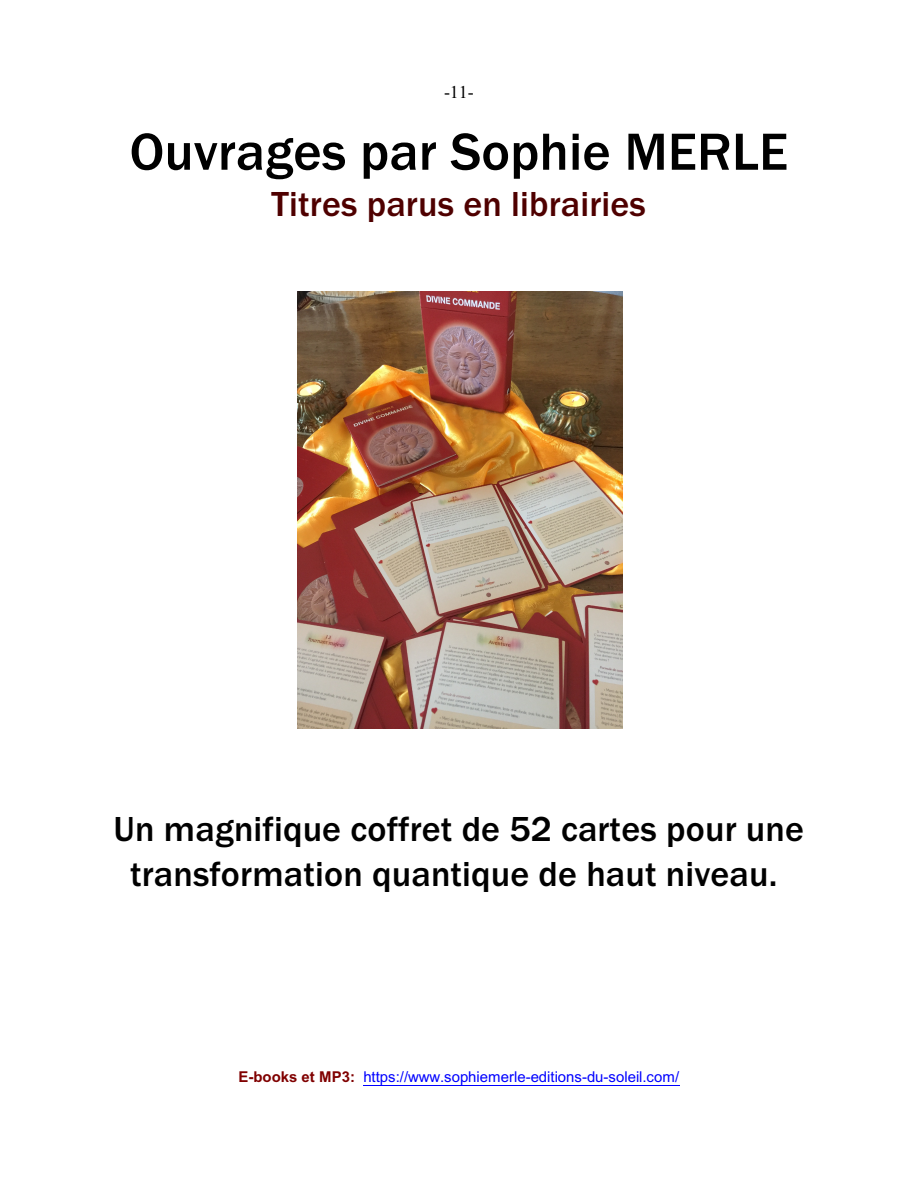
<style>
.page{position:relative;width:918px;height:1188px;background:#fff}
.page>*{position:absolute;margin:0;border:0;box-sizing:border-box;transform-origin:0 0}
.t1{font:500 54px "Franklin Gothic";letter-spacing:.005em;color:#000}
.t2{font:500 36px/45.2px "Franklin Gothic";letter-spacing:.005em;color:#000;text-align:center}
.t3{font:500 36px "Franklin Gothic";letter-spacing:.005em;color:#4f0000}
.t4{font:18px "Times New Roman";color:#000}
.t5{font:15px "Arial";color:#00f}
.s1{font-weight:700;color:#800000}
</style>
<div class="page">
<img style="left:298px;top:292px;width:324px;height:436px">
<hr style="left:363px;top:1085px;width:317px;height:1px;background:#00f">
<p class="t4" style="left:444px;top:85px;width:31px">-11-</p>
<h1 class="t1" style="left:130px;top:132px;width:660px">Ouvrages par Sophie MERLE</h1>
<p class="t3" style="left:272px;top:190px;width:376px">Titres parus en librairies</p>
<p class="t2" style="left:114px;top:809px;width:692px">Un magnifique coffret de 52 cartes pour une transformation quantique de haut niveau.</p>
<p class="t5" style="left:238px;top:1071px;width:442px"><span class="s1">E-books et MP3:</span> https://www.sophiemerle-editions-du-soleil.com/</p>
</div>
